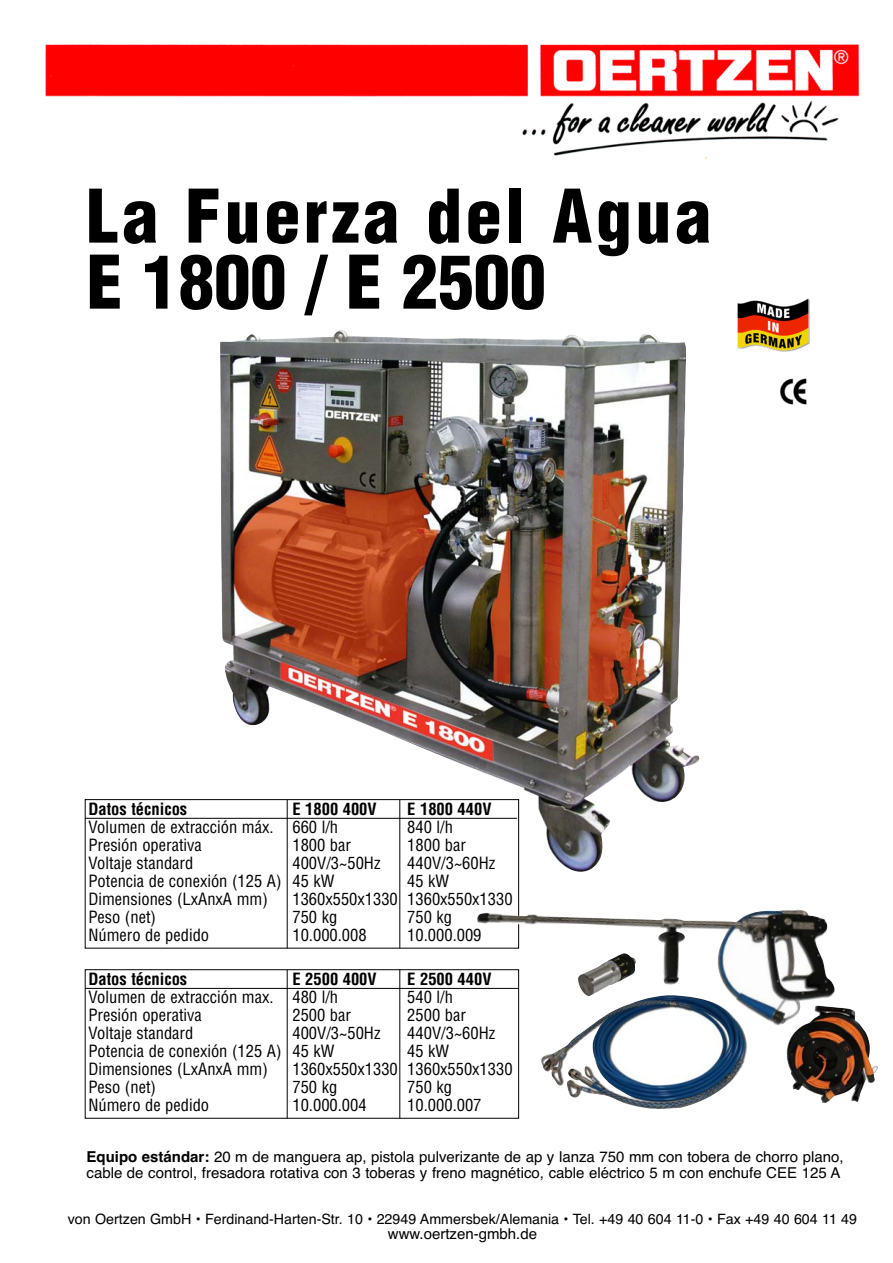
<style>
.page{position:relative;width:893px;height:1263px;background:#fff}
.page>*{position:absolute;margin:0;border:0;box-sizing:border-box;transform-origin:0 0}
.t1{font:900 condensed 72px/66px "Helvetica";letter-spacing:.05em;color:#000}
.t2{font:condensed 16.5px "Helvetica";color:#000}
.t3{font:700 condensed 16.5px "Helvetica";color:#000}
.t4{font:15px/16.5px "Helvetica";color:#000}
.t5{font:14.25px "Helvetica";color:#000}
.s1{font-weight:700}
</style>
<div class="page">
<hr style="left:85px;top:818px;width:432px;height:1px;background:#000">
<img style="left:780px;top:378px;width:27px;height:27px">
<img style="left:45px;top:44px;width:814px;height:115px">
<img style="left:737px;top:298px;width:73px;height:54px">
<img style="left:219px;top:330px;width:481px;height:542px">
<hr style="left:287px;top:800px;width:1px;height:148px;background:#000">
<hr style="left:400px;top:799px;width:1px;height:149px;background:#000">
<div style="left:85px;top:969px;width:434px;height:149px;border:1px solid #000"></div>
<hr style="left:85px;top:988px;width:434px;height:1px;background:#000">
<hr style="left:287px;top:970px;width:1px;height:148px;background:#000">
<hr style="left:400px;top:970px;width:1px;height:148px;background:#000">
<img style="left:541px;top:1026px;width:206px;height:83px">
<img style="left:472px;top:905px;width:363px;height:121px">
<img style="left:787px;top:1006px;width:91px;height:97px">
<img style="left:578px;top:953px;width:58px;height:43px">
<h1 class="t1" style="left:87px;top:184px;width:626px">La Fuerza del Agua<br>E 1800 / E 2500</h1>
<p class="t3" style="left:88px;top:801px;width:100px">Datos técnicos</p>
<p class="t3" style="left:292px;top:801px;width:86px">E 1800 400V</p>
<p class="t3" style="left:407px;top:801px;width:86px">E 1800 440V</p>
<p class="t2" style="left:88px;top:819px;width:251px">Volumen de extracción máx. 660 l/h</p>
<p class="t2" style="left:407px;top:819px;width:47px">840 l/h</p>
<p class="t2" style="left:88px;top:837px;width:115px">Presión operativa</p>
<p class="t2" style="left:292px;top:837px;width:60px">1800 bar</p>
<p class="t2" style="left:407px;top:837px;width:60px">1800 bar</p>
<p class="t2" style="left:88px;top:855px;width:107px">Voltaje standard</p>
<p class="t2" style="left:292px;top:855px;width:89px">400V/3~50Hz</p>
<p class="t2" style="left:407px;top:855px;width:89px">440V/3~60Hz</p>
<p class="t2" style="left:88px;top:873px;width:248px">Potencia de conexión (125 A) 45 kW</p>
<p class="t2" style="left:407px;top:873px;width:44px">45 kW</p>
<p class="t2" style="left:88px;top:891px;width:181px">Dimensiones (LxAnxA mm)</p>
<p class="t2" style="left:292px;top:891px;width:222px">1360x550x1330 1360x550x1330</p>
<p class="t2" style="left:88px;top:909px;width:69px">Peso (net)</p>
<p class="t2" style="left:292px;top:909px;width:46px">750 kg</p>
<p class="t2" style="left:407px;top:909px;width:46px">750 kg</p>
<p class="t2" style="left:88px;top:927px;width:122px">Número de pedido</p>
<p class="t2" style="left:292px;top:927px;width:76px">10.000.008</p>
<p class="t2" style="left:407px;top:927px;width:76px">10.000.009</p>
<p class="t3" style="left:88px;top:971px;width:100px">Datos técnicos</p>
<p class="t3" style="left:292px;top:971px;width:86px">E 2500 400V</p>
<p class="t3" style="left:407px;top:971px;width:86px">E 2500 440V</p>
<p class="t2" style="left:88px;top:989px;width:251px">Volumen de extracción max. 480 l/h</p>
<p class="t2" style="left:407px;top:989px;width:47px">540 l/h</p>
<p class="t2" style="left:88px;top:1007px;width:115px">Presión operativa</p>
<p class="t2" style="left:292px;top:1007px;width:60px">2500 bar</p>
<p class="t2" style="left:407px;top:1007px;width:60px">2500 bar</p>
<p class="t2" style="left:88px;top:1025px;width:107px">Voltaje standard</p>
<p class="t2" style="left:292px;top:1025px;width:89px">400V/3~50Hz</p>
<p class="t2" style="left:407px;top:1025px;width:89px">440V/3~60Hz</p>
<p class="t2" style="left:88px;top:1043px;width:248px">Potencia de conexión (125 A) 45 kW</p>
<p class="t2" style="left:407px;top:1043px;width:44px">45 kW</p>
<p class="t2" style="left:88px;top:1061px;width:181px">Dimensiones (LxAnxA mm)</p>
<p class="t2" style="left:292px;top:1061px;width:222px">1360x550x1330 1360x550x1330</p>
<p class="t2" style="left:88px;top:1079px;width:69px">Peso (net)</p>
<p class="t2" style="left:292px;top:1079px;width:46px">750 kg</p>
<p class="t2" style="left:407px;top:1079px;width:46px">750 kg</p>
<p class="t2" style="left:88px;top:1097px;width:122px">Número de pedido</p>
<p class="t2" style="left:292px;top:1097px;width:76px">10.000.004</p>
<p class="t2" style="left:407px;top:1097px;width:76px">10.000.007</p>
<p class="t4" style="left:87px;top:1150px;width:759px"><span class="s1">Equipo estándar:</span> 20 m de manguera ap, pistola pulverizante de ap y lanza 750 mm con tobera de chorro plano, cable de control, fresadora rotativa con 3 toberas y freno magnético, cable eléctrico 5 m con enchufe CEE 125 A</p>
<p class="t5" style="left:68px;top:1214px;width:791px">von Oertzen GmbH • Ferdinand-Harten-Str. 10 • 22949 Ammersbek/Alemania • Tel. +49 40 604 11-0 • Fax +49 40 604 11 49</p>
<p class="t4" style="left:388px;top:1227px;width:151px">www.oertzen-gmbh.de</p>
</div>
